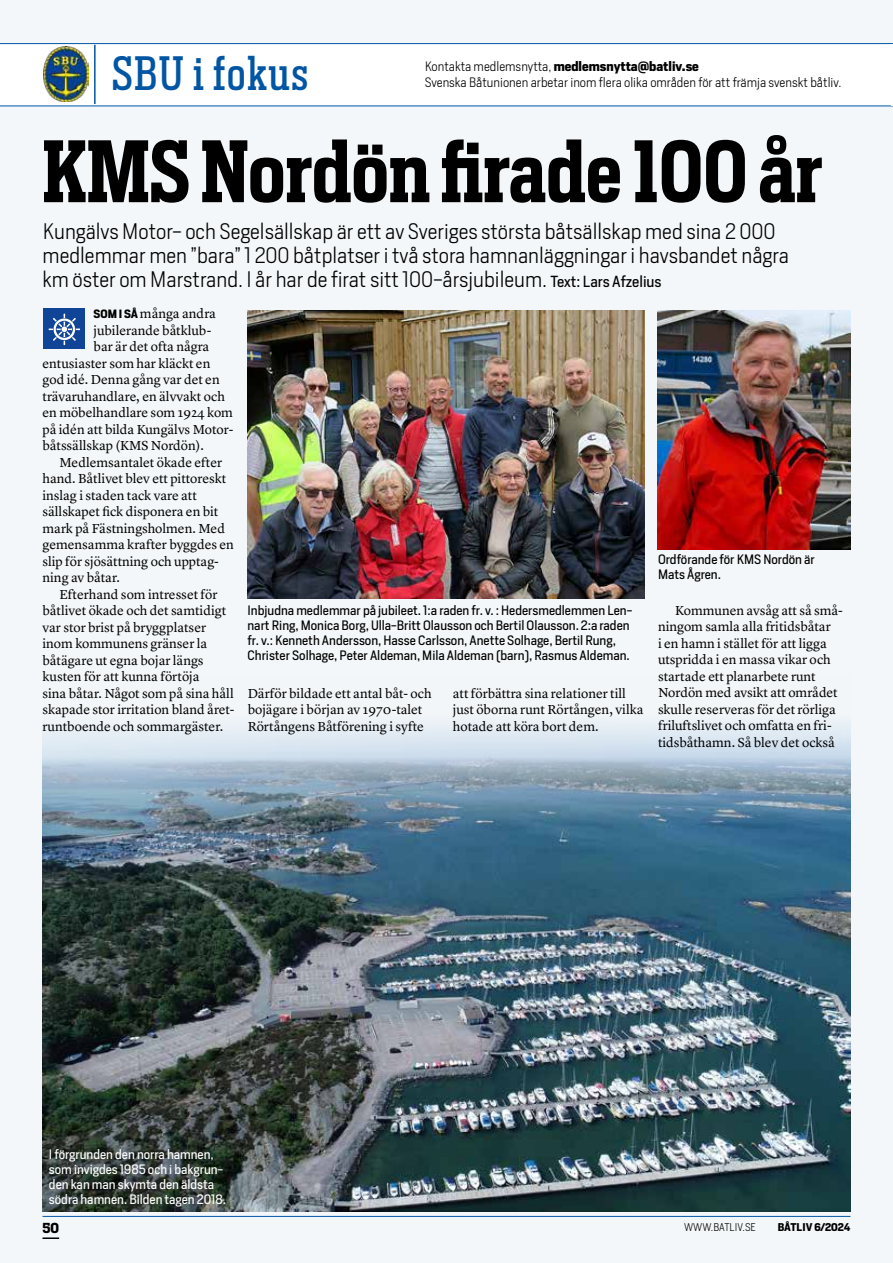
<style>
.page{position:relative;width:893px;height:1263px;background:#f4f7f9}
.page>*{position:absolute;margin:0;border:0;box-sizing:border-box;transform-origin:0 0}
.t1{font:600 82.5px "Heron Serif Cond";color:#000}
.t2{font:45px "Heron Serif Cond";letter-spacing:.035em;color:#0056a4}
.t3{font:300 21px/24px "Heron Sans";color:#000}
.t4{font:13.5px/16.5px "Lyon Text";color:#000}
.t5{font:700 13.5px "Heron Serif";color:#000}
.t6{font:12.75px/15px "Heron Sans";color:#000}
.t7{font:300 12.75px/16.5px "Heron Sans";color:#000}
.t8{font:12.75px/15px "Heron Sans";color:#fff}
.t9{font:300 10.5px "Heron Sans";color:#000}
.t10{font:700 10.5px "Heron Sans";color:#000}
.s1{font-weight:700}
.s2{font-weight:400;font-size:15px}
.s3{font-family:"Heron Sans";font-weight:700;font-size:11.25px}
</style>
<div class="page">
<div style="left:0;top:43px;width:893px;height:63px;background:#fff"></div>
<hr style="left:94px;top:45px;width:2px;height:59px;background:#0056a4">
<hr style="left:43px;top:1216px;width:807px;height:1px;background:#0056a4">
<svg style="left:43px;top:1237px;width:16px;height:2px"></svg>
<img style="left:44px;top:47px;width:44px;height:55px">
<div style="left:44px;top:309px;width:41px;height:40px;background:#0f4496"></div>
<svg style="left:49px;top:314px;width:31px;height:31px"></svg>
<hr style="left:891px;top:44px;width:2px;height:62px;background:#fff">
<img style="left:43px;top:722px;width:807px;height:490px">
<img style="left:248px;top:310px;width:397px;height:288px">
<img style="left:657px;top:311px;width:193px;height:238px">
<h2 class="t2" style="left:112px;top:45px;width:198px">SBU i fokus</h2>
<p class="t7" style="left:425px;top:57px;width:418px">Kontakta medlemsnytta, <span class="s1">medlemsnytta@batliv.se<br></span>Svenska Båtunionen arbetar inom flera olika områden för att främja svenskt båtliv.</p>
<h1 class="t1" style="left:43px;top:118px;width:781px">KMS Nordön firade 100 år</h1>
<p class="t3" style="left:43px;top:219px;width:748px">Kungälvs Motor- och Segelsällskap är ett av Sveriges största båtsällskap med sina 2 000 medlemmar men ”bara” 1 200 båtplatser i två stora hamnanläggningar i havsbandet några km öster om Marstrand. I år har de firat sitt 100-årsjubileum. <span class="s2">Text: Lars Afzelius</span></p>
<p class="t4" style="left:94px;top:304px;width:124px"><span class="s3">SOM I SÅ</span> många andra</p>
<p class="t4" style="left:94px;top:321px;width:119px">jubilerande båtklub-</p>
<p class="t4" style="left:94px;top:337px;width:117px">bar är det ofta några</p>
<p class="t4" style="left:43px;top:354px;width:169px">entusiaster som har kläckt en</p>
<p class="t4" style="left:43px;top:370px;width:179px">god idé. Denna gång var det en</p>
<p class="t4" style="left:43px;top:387px;width:184px">trävaruhandlare, en älvvakt och</p>
<p class="t4" style="left:43px;top:403px;width:192px">en möbelhandlare som 1924 kom</p>
<p class="t4" style="left:43px;top:420px;width:192px">på idén att bilda Kungälvs Motor-</p>
<p class="t4" style="left:43px;top:436px;width:163px">båtssällskap (KMS Nordön).</p>
<p class="t4" style="left:60px;top:453px;width:164px">Medlemsantalet ökade efter</p>
<p class="t4" style="left:43px;top:469px;width:185px">hand. Båtlivet blev ett pittoreskt</p>
<p class="t4" style="left:43px;top:486px;width:156px">inslag i staden tack vare att</p>
<p class="t4" style="left:43px;top:502px;width:177px">sällskapet fick disponera en bit</p>
<p class="t4" style="left:43px;top:519px;width:184px">mark på Fästningsholmen. Med</p>
<p class="t4" style="left:43px;top:535px;width:193px">gemensamma krafter byggdes en</p>
<p class="t4" style="left:43px;top:552px;width:178px">slip för sjösättning och upptag-</p>
<p class="t4" style="left:43px;top:568px;width:79px">ning av båtar.</p>
<p class="t4" style="left:60px;top:585px;width:160px">Efterhand som intresset för</p>
<p class="t4" style="left:43px;top:601px;width:185px">båtlivet ökade och det samtidigt</p>
<p class="t4" style="left:43px;top:618px;width:165px">var stor brist på bryggplatser</p>
<p class="t4" style="left:43px;top:634px;width:166px">inom kommunens gränser la</p>
<p class="t4" style="left:43px;top:651px;width:162px">båtägare ut egna bojar längs</p>
<p class="t4" style="left:43px;top:667px;width:159px">kusten för att kunna förtöja</p>
<p class="t4" style="left:43px;top:684px;width:193px">sina båtar. Något som på sina håll</p>
<p class="t4" style="left:43px;top:700px;width:194px">skapade stor irritation bland året-</p>
<p class="t4" style="left:43px;top:717px;width:182px">runtboende och sommargäster.</p>
<p class="t6" style="left:248px;top:603px;width:386px">Inbjudna medlemmar på jubileet. 1:a raden fr. v. : Hedersmedlemmen Len&shy;nart Ring, Monica Borg, Ulla-Britt Olausson och Bertil Olausson. 2:a raden fr. v.: Kenneth Andersson, Hasse Carlsson, Anette Solhage, Bertil Rung, Christer Solhage, Peter Aldeman, Mila Aldeman (barn), Rasmus Aldeman.</p>
<p class="t4" style="left:248px;top:684px;width:185px">Därför bildade ett antal båt- och bojägare i början av 1970-talet<br>Rörtångens Båtförening i syfte</p>
<p class="t4" style="left:453px;top:684px;width:192px">att förbättra sina relationer till just öborna runt Rörtången, vilka hotade att köra bort dem.</p>
<p class="t6" style="left:658px;top:551px;width:158px">Ordförande för KMS Nordön är<br>Mats Ågren.</p>
<p class="t4" style="left:658px;top:601px;width:186px;text-indent:17px">Kommunen avsåg att så små&shy;ningom samla alla fritidsbåtar<br>i en hamn i stället för att ligga utspridda i en massa vikar och startade ett planarbete runt<br>Nordön med avsikt att området skulle reserveras för det rörliga friluftslivet och omfatta en fri&shy;tidsbåthamn. Så blev det också</p>
<p class="t8" style="left:49px;top:1147px;width:179px">I förgrunden den norra hamnen, som invigdes 1985 och i bakgrun&shy;den kan man skymta den äldsta södra hamnen. Bilden tagen 2018.</p>
<p class="t5" style="left:43px;top:1219px;width:18px">50</p>
<p class="t9" style="left:684px;top:1220px;width:73px">WWW.BATLIV.SE</p>
<p class="t10" style="left:778px;top:1220px;width:74px">BÅTLIV 6/2024</p>
</div>
